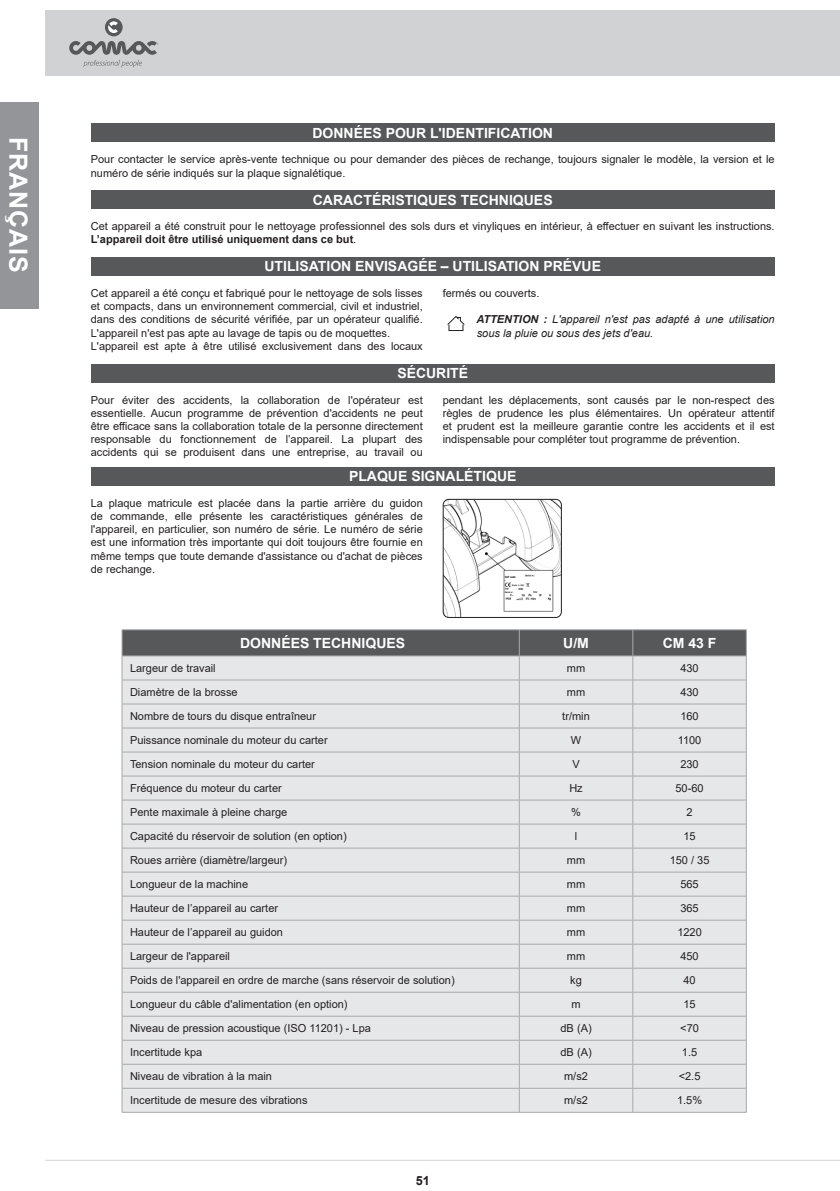
<style>
.page{position:relative;width:840px;height:1191px;background:#fff}
.page>*{position:absolute;margin:0;border:0;box-sizing:border-box;transform-origin:0 0}
.t1{font:700 25px "Arial";letter-spacing:.035em;color:#fff}
.Titoli_capitolo_-_FR{font:700 14px "Arial";color:#fff}
.t2{font:700 12.6px "Arial";color:#231f20}
.t3{font:11px/13.2px "Arial";color:#231f20;text-align:justify}
.t4{font:italic 11px/13.2px "Arial";color:#231f20}
.s1{font-weight:700}
</style>
<div class="page">
<div style="left:91px;top:124px;width:683px;height:18px;background:#57585a"></div>
<div style="left:91px;top:191px;width:683px;height:18px;background:#57585a"></div>
<div style="left:91px;top:258px;width:683px;height:18px;background:#57585a"></div>
<div style="left:91px;top:364px;width:683px;height:18px;background:#57585a"></div>
<div style="left:91px;top:467px;width:683px;height:18px;background:#57585a"></div>
<div style="left:448px;top:324px;width:15px;height:7px;border:1px solid #231f20"></div>
<svg style="left:447px;top:316px;width:18px;height:10px"></svg>
<div style="left:45px;top:10px;width:794px;height:65px;background:#d1d2d4"></div>
<div style="left:105px;top:18px;width:17px;height:18px;background:#57585a;border-radius:50%"></div>
<svg style="left:108px;top:21px;width:10px;height:12px"></svg>
<svg style="left:69px;top:41px;width:89px;height:26px"></svg>
<hr style="left:45px;top:1159px;width:794px;height:1px;background:#d1d2d4">
<div style="left:0;top:102px;width:38px;height:207px;background:#939598"></div>
<img style="left:444px;top:499px;width:117px;height:118px">
<div style="left:442px;top:499px;width:119px;height:119px;border:1px solid #231f20;border-radius:6px"></div>
<hr style="left:122px;top:1112px;width:397px;height:1px;background:#a8a9ad">
<hr style="left:519px;top:1112px;width:113px;height:1px;background:#a8a9ad">
<hr style="left:632px;top:1112px;width:114px;height:1px;background:#a8a9ad">
<hr style="left:122px;top:629px;width:397px;height:1px;background:#a8a9ad">
<hr style="left:519px;top:629px;width:113px;height:1px;background:#a8a9ad">
<hr style="left:632px;top:629px;width:114px;height:1px;background:#a8a9ad">
<svg style="left:122px;top:630px;width:624px;height:482px;background:#dbdcde"></svg>
<hr style="left:122px;top:655px;width:397px;height:1px;background:#a8a9ad">
<hr style="left:519px;top:655px;width:113px;height:1px;background:#a8a9ad">
<hr style="left:632px;top:655px;width:114px;height:1px;background:#a8a9ad">
<h1 class="t1" style="left:36px;top:137px;width:137px;rotate:90deg">FRANÇAIS</h1>
<p class="Titoli_capitolo_-_FR" style="left:312px;top:123px;width:242px">DONNÉES POUR L'IDENTIFICATION</p>
<p class="t3" style="left:91px;top:153px;width:685px">Pour contacter le service après-vente technique ou pour demander des pièces de rechange, toujours signaler le modèle, la version et le numéro de série indiqués sur la plaque signalétique.</p>
<p class="Titoli_capitolo_-_FR" style="left:312px;top:190px;width:241px">CARACTÉRISTIQUES TECHNIQUES</p>
<p class="t3" style="left:91px;top:220px;width:685px">Cet appareil a été construit pour le nettoyage professionnel des sols durs et vinyliques en intérieur, à effectuer en suivant les instructions.<br><span class="s1">L’appareil doit être utilisé uniquement dans ce but</span>.</p>
<p class="Titoli_capitolo_-_FR" style="left:264px;top:257px;width:338px">UTILISATION ENVISAGÉE – UTILISATION PRÉVUE</p>
<p class="t3" style="left:91px;top:286px;width:333px">Cet appareil a été conçu et fabriqué pour le nettoyage de sols lisses et compacts, dans un environnement commercial, civil et industriel, dans des conditions de sécurité vérifiée, par un opérateur qualifié.<br>L'appareil n'est pas apte au lavage de tapis ou de moquettes.</p>
<p class="t3" style="left:91px;top:339px;width:333px">L'appareil est apte à être utilisé exclusivement dans des locaux</p>
<p class="t3" style="left:442px;top:286px;width:98px">fermés ou couverts.</p>
<p class="t4" style="left:476px;top:313px;width:300px"><span class="s1">ATTENTION :</span> L'appareil n'est pas adapté à une utilisation sous la pluie ou sous des jets d'eau.</p>
<p class="Titoli_capitolo_-_FR" style="left:397px;top:363px;width:72px">SÉCURITÉ</p>
<p class="t3" style="left:91px;top:393px;width:333px">Pour éviter des accidents, la collaboration de l'opérateur est essentielle. Aucun programme de prévention d'accidents ne peut être efficace sans la collaboration totale de la personne directement responsable du fonctionnement de l’appareil. La plupart des accidents qui se produisent dans une entreprise, au travail ou</p>
<p class="t3" style="left:442px;top:393px;width:333px">pendant les déplacements, sont causés par le non-respect des règles de prudence les plus élémentaires. Un opérateur attentif et prudent est la meilleure garantie contre les accidents et il est indispensable pour compléter tout programme de prévention.</p>
<p class="Titoli_capitolo_-_FR" style="left:349px;top:466px;width:169px">PLAQUE SIGNALÉTIQUE</p>
<p class="t3" style="left:91px;top:496px;width:333px">La plaque matricule est placée dans la partie arrière du guidon de commande, elle présente les caractéristiques générales de l'appareil, en particulier, son numéro de série. Le numéro de série est une information très importante qui doit toujours être fournie en même temps que toute demande d'assistance ou d'achat de pièces de rechange.</p>
<p class="Titoli_capitolo_-_FR" style="left:240px;top:633px;width:166px">DONNÉES TECHNIQUES</p>
<p class="Titoli_capitolo_-_FR" style="left:563px;top:633px;width:27px">U/M</p>
<p class="Titoli_capitolo_-_FR" style="left:662px;top:633px;width:55px">CM 43 F</p>
<p class="t3" style="left:130px;top:661px;width:87px">Largeur de travail</p>
<p class="t3" style="left:566px;top:661px;width:20px">mm</p>
<p class="t3" style="left:680px;top:661px;width:20px">430</p>
<p class="t3" style="left:130px;top:685px;width:109px">Diamètre de la brosse</p>
<p class="t3" style="left:566px;top:685px;width:20px">mm</p>
<p class="t3" style="left:680px;top:685px;width:20px">430</p>
<p class="t3" style="left:130px;top:709px;width:187px">Nombre de tours du disque entraîneur</p>
<p class="t3" style="left:562px;top:709px;width:29px">tr/min</p>
<p class="t3" style="left:680px;top:709px;width:20px">160</p>
<p class="t3" style="left:130px;top:733px;width:199px">Puissance nominale du moteur du carter</p>
<p class="t3" style="left:570px;top:733px;width:12px">W</p>
<p class="t3" style="left:677px;top:733px;width:25px">1100</p>
<p class="t3" style="left:130px;top:757px;width:186px">Tension nominale du moteur du carter</p>
<p class="t3" style="left:572px;top:757px;width:9px">V</p>
<p class="t3" style="left:680px;top:757px;width:20px">230</p>
<p class="t3" style="left:130px;top:781px;width:153px">Fréquence du moteur du carter</p>
<p class="t3" style="left:569px;top:781px;width:15px">Hz</p>
<p class="t3" style="left:675px;top:781px;width:30px">50-60</p>
<p class="t3" style="left:130px;top:805px;width:159px">Pente maximale à pleine charge</p>
<p class="t3" style="left:571px;top:805px;width:11px">%</p>
<p class="t3" style="left:686px;top:805px;width:8px">2</p>
<p class="t3" style="left:130px;top:829px;width:218px">Capacité du réservoir de solution (en option)</p>
<p class="t3" style="left:574px;top:829px;width:4px">l</p>
<p class="t3" style="left:683px;top:829px;width:14px">15</p>
<p class="t3" style="left:130px;top:853px;width:159px">Roues arrière (diamètre/largeur)</p>
<p class="t3" style="left:566px;top:853px;width:20px">mm</p>
<p class="t3" style="left:669px;top:853px;width:41px">150 / 35</p>
<p class="t3" style="left:130px;top:877px;width:120px">Longueur de la machine</p>
<p class="t3" style="left:566px;top:877px;width:20px">mm</p>
<p class="t3" style="left:680px;top:877px;width:20px">565</p>
<p class="t3" style="left:130px;top:901px;width:149px">Hauteur de l’appareil au carter</p>
<p class="t3" style="left:566px;top:901px;width:20px">mm</p>
<p class="t3" style="left:680px;top:901px;width:20px">365</p>
<p class="t3" style="left:130px;top:925px;width:154px">Hauteur de l’appareil au guidon</p>
<p class="t3" style="left:566px;top:925px;width:20px">mm</p>
<p class="t3" style="left:677px;top:925px;width:26px">1220</p>
<p class="t3" style="left:130px;top:949px;width:101px">Largeur de l'appareil</p>
<p class="t3" style="left:566px;top:949px;width:20px">mm</p>
<p class="t3" style="left:680px;top:949px;width:20px">450</p>
<p class="t3" style="left:130px;top:973px;width:326px">Poids de l'appareil en ordre de marche (sans réservoir de solution)</p>
<p class="t3" style="left:570px;top:973px;width:13px">kg</p>
<p class="t3" style="left:683px;top:973px;width:14px">40</p>
<p class="t3" style="left:130px;top:997px;width:219px">Longueur du câble d'alimentation (en option)</p>
<p class="t3" style="left:571px;top:997px;width:11px">m</p>
<p class="t3" style="left:683px;top:997px;width:14px">15</p>
<p class="t3" style="left:130px;top:1021px;width:242px">Niveau de pression acoustique (ISO 11201) - Lpa</p>
<p class="t3" style="left:560px;top:1021px;width:33px">dB (A)</p>
<p class="t3" style="left:679px;top:1021px;width:20px">&lt;70</p>
<p class="t3" style="left:130px;top:1045px;width:74px">Incertitude kpa</p>
<p class="t3" style="left:560px;top:1045px;width:33px">dB (A)</p>
<p class="t3" style="left:681px;top:1045px;width:17px">1.5</p>
<p class="t3" style="left:130px;top:1069px;width:143px">Niveau de vibration à la main</p>
<p class="t3" style="left:564px;top:1069px;width:25px">m/s2</p>
<p class="t3" style="left:678px;top:1069px;width:23px">&lt;2.5</p>
<p class="t3" style="left:130px;top:1093px;width:179px">Incertitude de mesure des vibrations</p>
<p class="t3" style="left:564px;top:1093px;width:25px">m/s2</p>
<p class="t3" style="left:676px;top:1093px;width:27px">1.5%</p>
<p class="t2" style="left:415px;top:1172px;width:16px">51</p>
</div>
